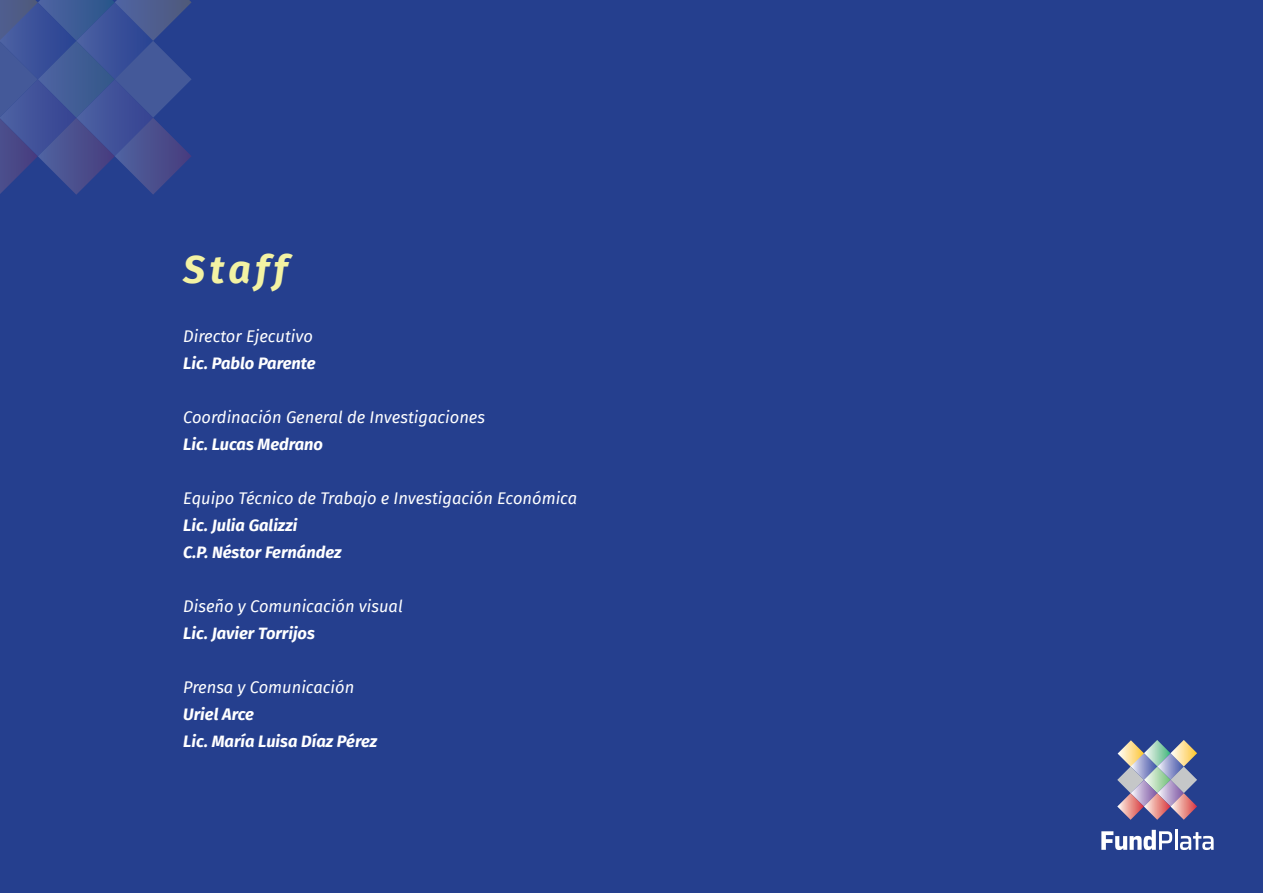
<style>
.page{position:relative;width:1263px;height:893px;background:#253f8e}
.page>*{position:absolute;margin:0;border:0;box-sizing:border-box;transform-origin:0 0}
.t1{font:italic 700 39px "Fira Sans";letter-spacing:.12em;color:#f3f2a3}
.t2{font:italic 16.5px "Fira Sans";color:#fff}
.t3{font:italic 700 16.5px "Fira Sans";color:#fff}
</style>
<div class="page">
<svg style="left:0;top:0;width:192px;height:195px"></svg>
<svg style="left:1101px;top:830px;width:71px;height:20px"></svg>
<hr style="left:1175px;top:830px;width:2px;height:20px;background:#fff">
<svg style="left:1180px;top:832px;width:33px;height:18px"></svg>
<img style="left:1117px;top:740px;width:80px;height:80px">
<p class="t1" style="left:183px;top:237px;width:105px">Staff</p>
<p class="t2" style="left:183px;top:324px;width:131px">Director Ejecutivo</p>
<p class="t3" style="left:183px;top:349px;width:134px">Lic. Pablo Parente</p>
<p class="t2" style="left:183px;top:405px;width:303px">Coordinación General de Investigaciones</p>
<p class="t3" style="left:183px;top:430px;width:141px">Lic. Lucas Medrano</p>
<p class="t2" style="left:183px;top:486px;width:395px">Equipo Técnico de Trabajo e Investigación Económica</p>
<p class="t3" style="left:183px;top:511px;width:116px">Lic. Julia Galizzi</p>
<p class="t3" style="left:183px;top:538px;width:160px">C.P. Néstor Fernández</p>
<p class="t2" style="left:183px;top:594px;width:221px">Diseño y Comunicación visual</p>
<p class="t3" style="left:183px;top:619px;width:133px">Lic. Javier Torrijos</p>
<p class="t2" style="left:183px;top:675px;width:172px">Prensa y Comunicación</p>
<p class="t3" style="left:183px;top:700px;width:72px">Uriel Arce</p>
<p class="t3" style="left:183px;top:727px;width:195px">Lic. María Luisa Díaz Pérez</p>
</div>
